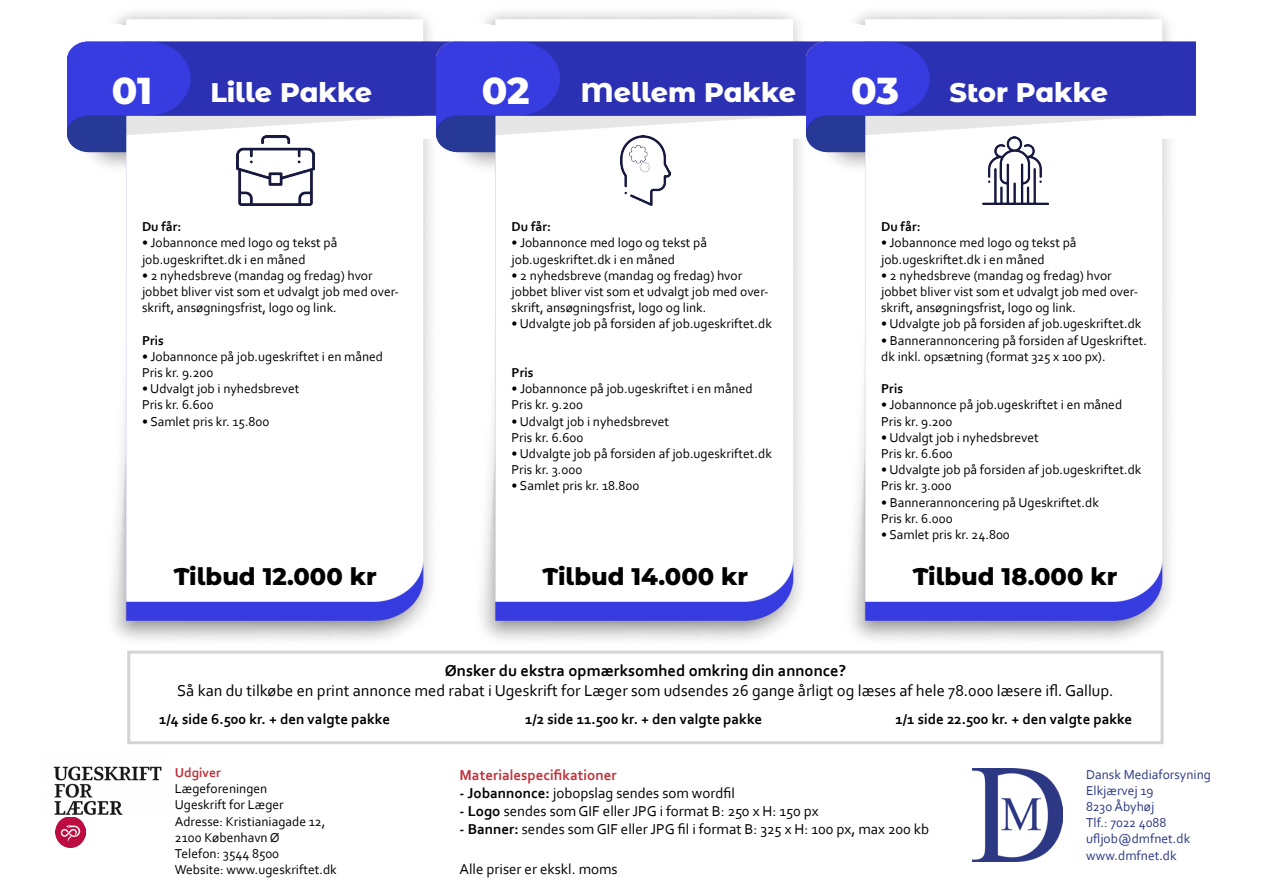
<style>
.page{position:relative;width:1263px;height:893px;background:#fff}
.page>*{position:absolute;margin:0;border:0;box-sizing:border-box;transform-origin:0 0}
.t1{font:800 37.5px "Montserrat Alternates";color:#fff}
.t2{font:800 27px "Montserrat Alternates";color:#fff}
.t3{font:800 24px "Montserrat Alternates";color:#000}
.t4{font:16.5px "Corbel";color:#000}
.t5{font:700 16.5px "Corbel";color:#000}
.t6{font:15px "Corbel";color:#000}
.t7{font:700 15px "Corbel";color:#000}
.t8{font:700 15px "Corbel";color:#be323c}
.t9{font:13.5px/16.2px "Corbel";color:#000}
.t10{font:13.5px/16.2px "Corbel";color:#2c3884}
.t11{font:700 13.5px "Corbel";color:#000}
.t12{font:700 13.5px "Corbel";color:#be323c}
.s1{font-weight:700}
</style>
<div class="page">
<img style="left:67px;top:12px;width:370px;height:628px">
<img style="left:237px;top:135px;width:78px;height:70px">
<img style="left:437px;top:12px;width:369px;height:628px">
<img style="left:620px;top:135px;width:51px;height:70px">
<img style="left:806px;top:12px;width:390px;height:628px">
<img style="left:982px;top:136px;width:66px;height:68px">
<img style="left:972px;top:768px;width:91px;height:94px">
<div style="left:127px;top:651px;width:1036px;height:93px;border:3px solid #d4d4d6"></div>
<img style="left:53px;top:766px;width:109px;height:49px">
<img style="left:55px;top:817px;width:31px;height:30px">
<h1 class="t1" style="left:112px;top:64px;width:42px">01</h1>
<h2 class="t2" style="left:210px;top:72px;width:163px">Lille Pakke</h2>
<h1 class="t1" style="left:482px;top:64px;width:49px">02</h1>
<h2 class="t2" style="left:581px;top:73px;width:217px">Mellem Pakke</h2>
<h1 class="t1" style="left:851px;top:64px;width:49px">03</h1>
<h2 class="t2" style="left:950px;top:73px;width:160px">Stor Pakke</h2>
<p class="t11" style="left:142px;top:218px;width:41px">Du får:</p>
<p class="t9" style="left:142px;top:234px;width:197px">• Jobannonce med logo og tekst på job.ugeskriftet.dk i en måned</p>
<p class="t9" style="left:142px;top:267px;width:258px">• 2 nyhedsbreve (mandag og fredag) hvor jobbet bliver vist som et udvalgt job med over&shy;skrift, ansøgningsfrist, logo og link.</p>
<p class="t11" style="left:142px;top:332px;width:23px">Pris</p>
<p class="t9" style="left:142px;top:348px;width:243px"><span class="s1">•</span> Jobannonce på job.ugeskriftet i en måned<br>Pris kr. 9.200</p>
<p class="t9" style="left:142px;top:380px;width:159px">• Udvalgt job i nyhedsbrevet<br>Pris kr. 6.600</p>
<p class="t9" style="left:142px;top:413px;width:129px">• Samlet pris kr. 15.800</p>
<p class="t11" style="left:512px;top:218px;width:41px">Du får:</p>
<p class="t9" style="left:512px;top:234px;width:197px"><span class="s1">•</span> Jobannonce med logo og tekst på job.ugeskriftet.dk i en måned</p>
<p class="t9" style="left:512px;top:267px;width:258px">• 2 nyhedsbreve (mandag og fredag) hvor jobbet bliver vist som et udvalgt job med over&shy;skrift, ansøgningsfrist, logo og link.</p>
<p class="t9" style="left:512px;top:315px;width:262px">• Udvalgte job på forsiden af job.ugeskriftet.dk</p>
<p class="t11" style="left:512px;top:364px;width:23px">Pris</p>
<p class="t9" style="left:512px;top:380px;width:243px"><span class="s1">•</span> Jobannonce på job.ugeskriftet i en måned<br>Pris kr. 9.200</p>
<p class="t9" style="left:512px;top:413px;width:159px">• Udvalgt job i nyhedsbrevet<br>Pris kr. 6.600</p>
<p class="t9" style="left:512px;top:445px;width:262px">• Udvalgte job på forsiden af job.ugeskriftet.dk<br>Pris kr. 3.000</p>
<p class="t9" style="left:512px;top:477px;width:129px">• Samlet pris kr. 18.800</p>
<p class="t11" style="left:881px;top:218px;width:41px">Du får:</p>
<p class="t9" style="left:881px;top:234px;width:197px"><span class="s1">•</span> Jobannonce med logo og tekst på job.ugeskriftet.dk i en måned</p>
<p class="t9" style="left:881px;top:267px;width:258px">• 2 nyhedsbreve (mandag og fredag) hvor jobbet bliver vist som et udvalgt job med over&shy;skrift, ansøgningsfrist, logo og link.</p>
<p class="t9" style="left:881px;top:315px;width:262px">• Udvalgte job på forsiden af job.ugeskriftet.dk</p>
<p class="t9" style="left:881px;top:332px;width:267px">• Bannerannoncering på forsiden af Ugeskriftet. dk inkl. opsætning (format 325 x 100 px).</p>
<p class="t11" style="left:881px;top:380px;width:23px">Pris</p>
<p class="t9" style="left:881px;top:396px;width:243px"><span class="s1">•</span> Jobannonce på job.ugeskriftet i en måned<br>Pris kr. 9.200</p>
<p class="t9" style="left:881px;top:429px;width:159px">• Udvalgt job i nyhedsbrevet<br>Pris kr. 6.600</p>
<p class="t9" style="left:881px;top:461px;width:262px">• Udvalgte job på forsiden af job.ugeskriftet.dk<br>Pris kr. 3.000</p>
<p class="t9" style="left:881px;top:494px;width:219px">• Bannerannoncering på Ugeskriftet.dk<br>Pris kr. 6.000</p>
<p class="t9" style="left:881px;top:526px;width:130px">• Samlet pris kr. 24.800</p>
<h3 class="t3" style="left:174px;top:558px;width:205px">Tilbud 12.000 kr</h3>
<h3 class="t3" style="left:542px;top:558px;width:207px">Tilbud 14.000 kr</h3>
<h3 class="t3" style="left:913px;top:558px;width:206px">Tilbud 18.000 kr</h3>
<p class="t5" style="left:445px;top:660px;width:403px">Ønsker du ekstra opmærksomhed omkring din annonce?</p>
<p class="t4" style="left:177px;top:680px;width:938px">Så kan du tilkøbe en print annonce med rabat i Ugeskrift for Læger som udsendes 26 gange årligt og læses af hele 78.000 læsere ifl. Gallup.</p>
<p class="t7" style="left:159px;top:710px;width:232px">1/4 side 6.500 kr. + den valgte pakke</p>
<p class="t7" style="left:525px;top:710px;width:239px">1/2 side 11.500 kr. + den valgte pakke</p>
<p class="t7" style="left:895px;top:710px;width:238px">1/1 side 22.500 kr. + den valgte pakke</p>
<p class="t12" style="left:175px;top:764px;width:48px">Udgiver</p>
<p class="t9" style="left:175px;top:780px;width:163px">Lægeforeningen<br>Ugeskrift for Læger<br>Adresse: Kristianiagade 12,<br>2100 København Ø<br>Telefon: 3544 8500<br>Website: www.ugeskriftet.dk</p>
<p class="t8" style="left:460px;top:765px;width:159px">Materialespecifikationer</p>
<p class="t6" style="left:460px;top:783px;width:277px"><span class="s1">- Jobannonce:</span> jobopslag sendes som wordfil</p>
<p class="t6" style="left:460px;top:801px;width:360px"><span class="s1">- Logo</span> sendes som GIF eller JPG i format B: 250 x H: 150 px</p>
<p class="t6" style="left:460px;top:819px;width:471px"><span class="s1">- Banner:</span> sendes som GIF eller JPG fil i format B: 325 x H: 100 px, max 200 kb</p>
<p class="t6" style="left:460px;top:860px;width:159px">Alle priser er ekskl. moms</p>
<p class="t10" style="left:1086px;top:766px;width:126px">Dansk Mediaforsyning<br>Elkjærvej 19<br>8230 Åbyhøj<br>Tlf.: 7022 4088 ufljob@dmfnet.dk www.dmfnet.dk</p>
</div>
